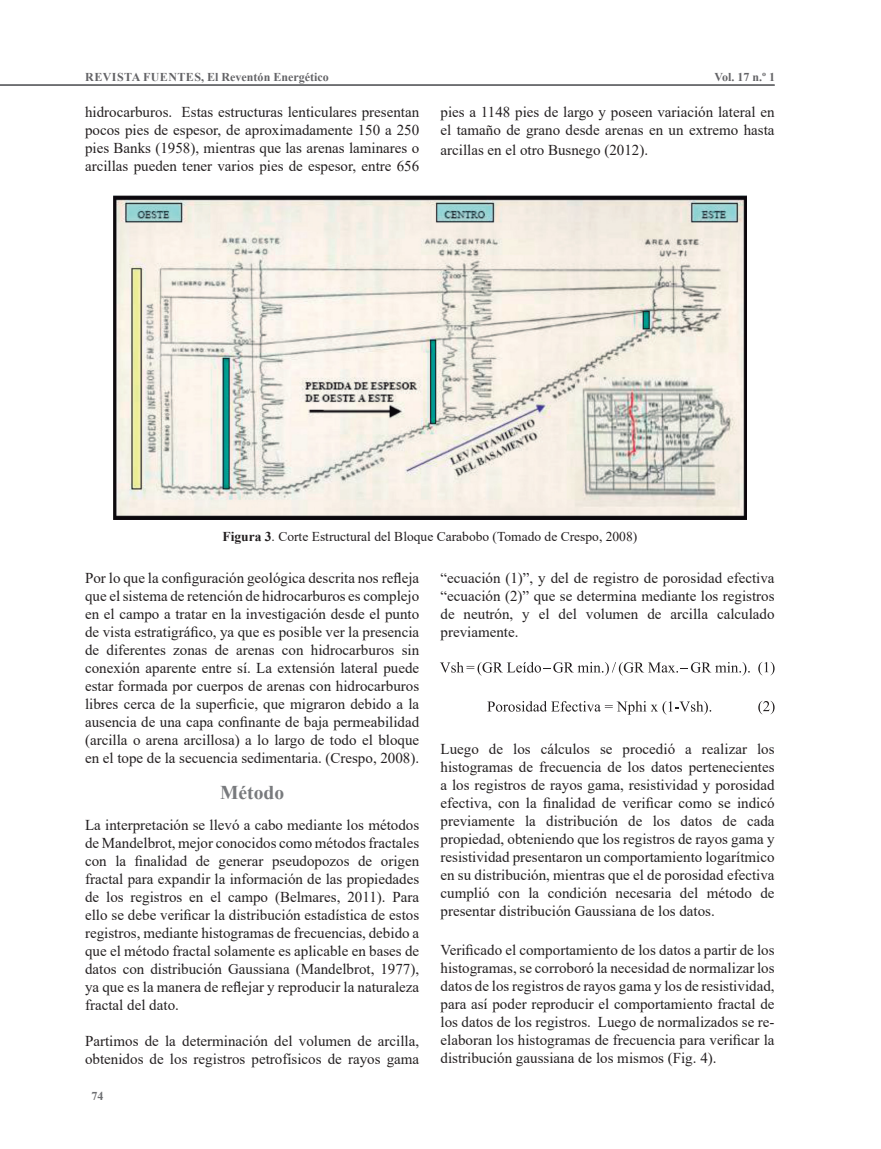
<style>
.page{position:relative;width:881px;height:1149px;background:#fff}
.page>*{position:absolute;margin:0;border:0;box-sizing:border-box;transform-origin:0 0}
.Titulos_Tipo_1{font:700 19.5px "Times New Roman";color:#787a7d}
.t1{font:15px/18px "Times New Roman";color:#231f20;text-align:justify}
.Pie_de_foto{font:13.5px "Times New Roman";color:#231f20}
.t2{font:700 12px "Times New Roman";color:#636366}
.t3{font:700 12px "Times New Roman";color:#6c6d70}
.s1{font-weight:700}
</style>
<div class="page">
<hr style="left:0;top:84px;width:774px;height:2px;background:#6c6d70">
<img style="left:113px;top:196px;width:633px;height:323px">
<svg style="left:758px;top:661px;width:16px;height:14px"></svg>
<svg style="left:440px;top:662px;width:309px;height:13px"></svg>
<svg style="left:758px;top:700px;width:16px;height:14px"></svg>
<svg style="left:487px;top:701px;width:224px;height:13px"></svg>
<p class="t2" style="left:85px;top:68px;width:245px">REVISTA FUENTES, El Reventón Energético</p>
<p class="t2" style="left:714px;top:68px;width:62px">Vol. 17 n.º 1</p>
<p class="t1" style="left:85px;top:102px;width:335px">hidrocarburos. Estas estructuras lenticulares presentan pocos pies de espesor, de aproximadamente 150 a 250 pies Banks (1958), mientras que las arenas laminares o arcillas pueden tener varios pies de espesor, entre 656</p>
<p class="t1" style="left:440px;top:102px;width:335px">pies a 1148 pies de largo y poseen variación lateral en el tamaño de grano desde arenas en un extremo hasta</p>
<p class="t1" style="left:440px;top:140px;width:209px">arcillas en el otro Busnego (2012).</p>
<p class="Pie_de_foto" style="left:222px;top:526px;width:416px"><span class="s1">Figura 3</span>. Corte Estructural del Bloque Carabobo (Tomado de Crespo, 2008)</p>
<p class="t1" style="left:85px;top:568px;width:335px">Por lo que la configuración geológica descrita nos refleja que el sistema de retención de hidrocarburos es complejo en el campo a tratar en la investigación desde el punto de vista estratigráfico, ya que es posible ver la presencia de diferentes zonas de arenas con hidrocarburos sin conexión aparente entre sí. La extensión lateral puede estar formada por cuerpos de arenas con hidrocarburos libres cerca de la superficie, que migraron debido a la ausencia de una capa confinante de baja permeabilidad (arcilla o arena arcillosa) a lo largo de todo el bloque en el tope de la secuencia sedimentaria. (Crespo, 2008).</p>
<p class="Titulos_Tipo_1" style="left:220px;top:778px;width:65px">Método</p>
<p class="t1" style="left:85px;top:814px;width:335px">La interpretación se llevó a cabo mediante los métodos de Mandelbrot, mejor conocidos como métodos fractales con la finalidad de generar pseudopozos de origen fractal para expandir la información de las propiedades de los registros en el campo (Belmares, 2011). Para ello se debe verificar la distribución estadística de estos registros, mediante histogramas de frecuencias, debido a que el método fractal solamente es aplicable en bases de datos con distribución Gaussiana (Mandelbrot, 1977), ya que es la manera de reflejar y reproducir la naturaleza fractal del dato.</p>
<p class="t1" style="left:85px;top:1030px;width:335px">Partimos de la determinación del volumen de arcilla, obtenidos de los registros petrofísicos de rayos gama</p>
<p class="t1" style="left:440px;top:568px;width:335px">“ecuación (1)”, y del de registro de porosidad efectiva “ecuación (2)” que se determina mediante los registros de neutrón, y el del volumen de arcilla calculado previamente.</p>
<p class="t1" style="left:440px;top:739px;width:335px">Luego de los cálculos se procedió a realizar los histogramas de frecuencia de los datos pertenecientes a los registros de rayos gama, resistividad y porosidad efectiva, con la finalidad de verificar como se indicó previamente la distribución de los datos de cada propiedad, obteniendo que los registros de rayos gama y resistividad presentaron un comportamiento logarítmico en su distribución, mientras que el de porosidad efectiva cumplió con la condición necesaria del método de presentar distribución Gaussiana de los datos.</p>
<p class="t1" style="left:440px;top:940px;width:335px">Verificado el comportamiento de los datos a partir de los histogramas, se corroboró la necesidad de normalizar los datos de los registros de rayos gama y los de resistividad, para así poder reproducir el comportamiento fractal de los datos de los registros. Luego de normalizados se re&shy;elaboran los histogramas de frecuencia para verificar la distribución gaussiana de los mismos (Fig. 4).</p>
<p class="t3" style="left:91px;top:1087px;width:13px">74</p>
</div>
